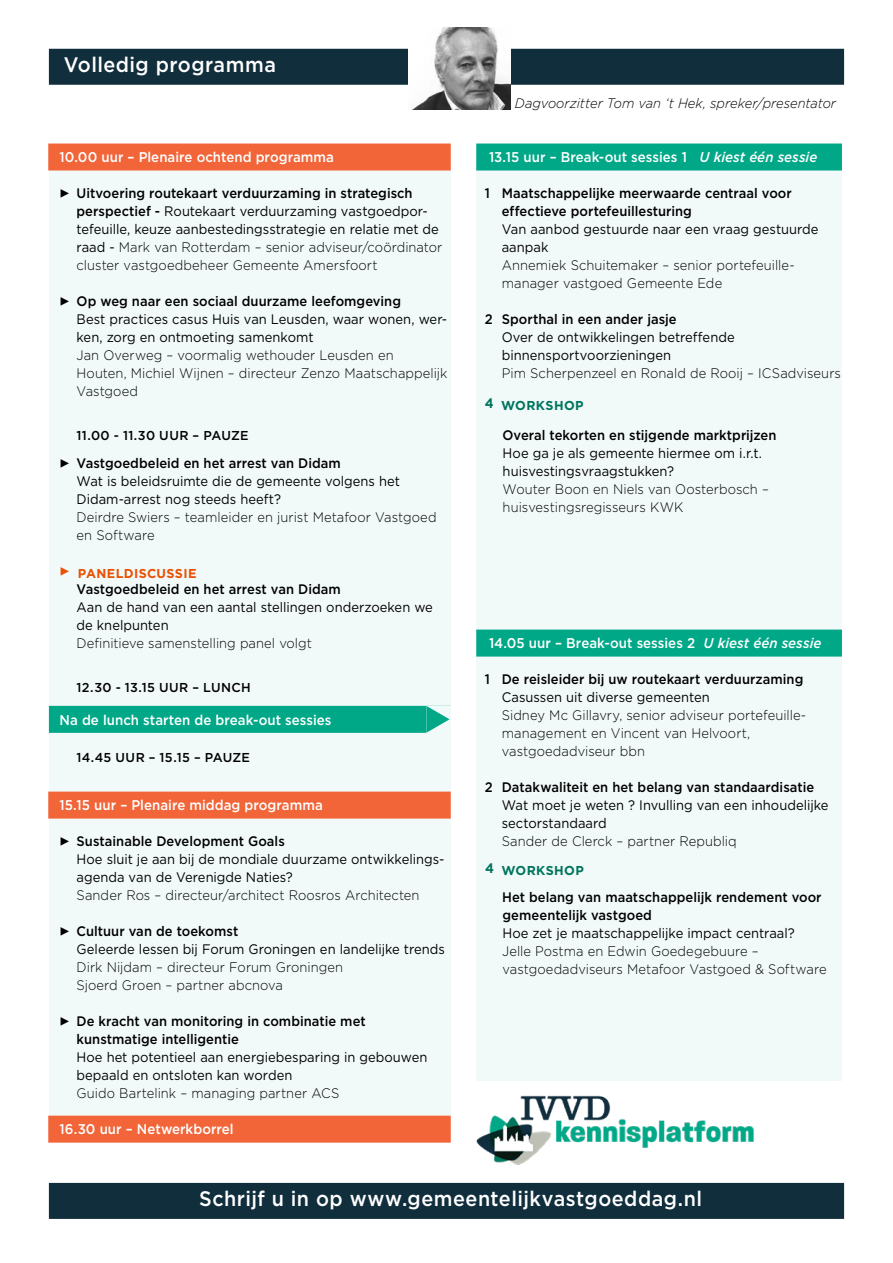
<style>
.page{position:relative;width:893px;height:1263px;background:#fff}
.page>*{position:absolute;margin:0;border:0;box-sizing:border-box;transform-origin:0 0}
._3_varia_balk_VS_DG{font:500 21px "Gotham";letter-spacing:.025em;color:#fff;scale:.94 1}
._2_varia_redactie_ba{font:500 14.1px "Gotham";letter-spacing:.005em;color:#fff;scale:.94 1}
._2_redactie_balk_M_g{font:500 14.1px "Gotham";color:#fff;scale:.94 1}
._3_varia_redactie_bo{font:13.8px/18px "Gotham";color:#000;scale:.94 1}
._2_varia_redactie_bo{font:300 13.8px/18px "Gotham";letter-spacing:.005em;color:#000;scale:.94 1}
._3_varia_redactie_bo-2{font:500 13.8px/18px "Gotham";color:#000;scale:.94 1}
._2_varia_redactie_bo-2{font:13.8px/18px "Gotham";color:#000;scale:.94 1}
._2_varia_redactie_bo-3{font:italic 300 13.8px "Gotham";color:#000;scale:.94 1}
.tk_bold_lijn_zwart{font:500 12.9px "Gotham";letter-spacing:.025em;color:#000}
.tk_bold_lijn_kleur{font:700 12.9px "Gotham";letter-spacing:.03em;color:#00755e}
._2_varia_redactie_bo-4{font:700 12.9px "Gotham";letter-spacing:.03em;color:#e95103}
.s1{font-family:"Minion Pro";font-size:18px}
.s2{font-weight:500}
.s3{font-weight:300}
.s4{font-family:"Minion Pro";font-weight:400;font-size:18px}
.s5{font-style:italic}
.s6{font-size:13.8px}
.s7{font-weight:400}
</style>
<div class="page">
<div style="left:476px;top:162px;width:366px;height:918px;background:#f2faf9"></div>
<div style="left:49px;top:144px;width:401px;height:993px;background:#f2faf9"></div>
<div style="left:49px;top:49px;width:795px;height:36px;background:#112e3d"></div>
<div style="left:476px;top:144px;width:366px;height:27px;background:#00a888"></div>
<div style="left:476px;top:630px;width:366px;height:27px;background:#00a888"></div>
<div style="left:48px;top:144px;width:403px;height:27px;background:#f26539"></div>
<div style="left:49px;top:706px;width:402px;height:27px;background:#00a888"></div>
<div style="left:48px;top:792px;width:403px;height:27px;background:#f26539"></div>
<div style="left:48px;top:1116px;width:403px;height:27px;background:#f26539"></div>
<div style="left:426px;top:706px;width:25px;height:28px;background:#f2faf9"></div>
<svg style="left:426px;top:706px;width:24px;height:27px"></svg>
<div style="left:49px;top:1183px;width:795px;height:36px;background:#112e3d"></div>
<img style="left:408px;top:27px;width:102px;height:83px">
<img style="left:476px;top:1095px;width:278px;height:70px">
<p class="_3_varia_balk_VS_DG" style="left:64px;top:51px;width:227px">Volledig programma</p>
<p class="_2_varia_redactie_ba" style="left:60px;top:148px;width:293px">10.00 uur – Plenaire ochtend programma</p>
<p class="_3_varia_redactie_bo" style="left:77px;top:184px;width:391px;text-indent:-17px"><span class="s1">▶</span> <span class="s2">Uitvoering routekaart verduurzaming in strategisch perspectief -</span> Routekaart verduurzaming vastgoedpor&shy;tefeuille, keuze aanbestedingsstrategie en relatie met de raad - <span class="s3">Mark van Rotterdam – senior adviseur/coördinator cluster vastgoedbeheer Gemeente Amersfoort</span></p>
<p class="_3_varia_redactie_bo-2" style="left:60px;top:292px;width:365px"><span class="s4">▶</span> Op weg naar een sociaal duurzame leefomgeving</p>
<p class="_3_varia_redactie_bo" style="left:77px;top:310px;width:396px">Best practices casus Huis van Leusden, waar wonen, wer&shy;ken, zorg en ontmoeting samenkomt</p>
<p class="_2_varia_redactie_bo" style="left:77px;top:346px;width:396px">Jan Overweg – voormalig wethouder Leusden en<br>Houten, Michiel Wijnen – directeur Zenzo Maatschappelijk<br>Vastgoed</p>
<p class="tk_bold_lijn_zwart" style="left:77px;top:426px;width:174px">11.00 - 11.30 UUR – PAUZE</p>
<p class="_3_varia_redactie_bo-2" style="left:60px;top:454px;width:301px"><span class="s4">▶</span> Vastgoedbeleid en het arrest van Didam</p>
<p class="_3_varia_redactie_bo" style="left:77px;top:472px;width:345px">Wat is beleidsruimte die de gemeente volgens het<br>Didam-arrest nog steeds heeft?</p>
<p class="_2_varia_redactie_bo" style="left:77px;top:508px;width:384px">Deirdre Swiers – teamleider en jurist Metafoor Vastgoed en Software</p>
<p class="_2_varia_redactie_bo-4" style="left:60px;top:564px;width:139px"><span class="s4">▶</span> PANELDISCUSSIE</p>
<p class="_3_varia_redactie_bo-2" style="left:77px;top:580px;width:283px">Vastgoedbeleid en het arrest van Didam</p>
<p class="_3_varia_redactie_bo" style="left:77px;top:598px;width:381px">Aan de hand van een aantal stellingen onderzoeken we de knelpunten</p>
<p class="_2_varia_redactie_bo" style="left:77px;top:634px;width:252px">Definitieve samenstelling panel volgt</p>
<p class="tk_bold_lijn_zwart" style="left:77px;top:678px;width:176px">12.30 - 13.15 UUR – LUNCH</p>
<p class="_2_varia_redactie_ba" style="left:60px;top:710px;width:291px">Na de lunch starten de break-out sessies</p>
<p class="tk_bold_lijn_zwart" style="left:77px;top:749px;width:175px">14.45 UUR – 15.15 – PAUZE</p>
<p class="_2_varia_redactie_ba" style="left:60px;top:796px;width:282px">15.15 uur – Plenaire middag programma</p>
<p class="_3_varia_redactie_bo-2" style="left:60px;top:832px;width:241px"><span class="s4">▶</span> Sustainable Development Goals</p>
<p class="_3_varia_redactie_bo" style="left:77px;top:850px;width:393px">Hoe sluit je aan bij de mondiale duurzame ontwikkelings&shy;agenda van de Verenigde Naties?</p>
<p class="_2_varia_redactie_bo" style="left:77px;top:886px;width:366px">Sander Ros – directeur/architect Roosros Architecten</p>
<p class="_3_varia_redactie_bo-2" style="left:60px;top:922px;width:192px"><span class="s4">▶</span> Cultuur van de toekomst</p>
<p class="_3_varia_redactie_bo" style="left:77px;top:940px;width:393px">Geleerde lessen bij Forum Groningen en landelijke trends</p>
<p class="_2_varia_redactie_bo" style="left:77px;top:958px;width:285px">Dirk Nijdam – directeur Forum Groningen</p>
<p class="_2_varia_redactie_bo" style="left:77px;top:976px;width:221px">Sjoerd Groen – partner abcnova</p>
<p class="_3_varia_redactie_bo-2" style="left:77px;top:1012px;width:309px;text-indent:-17px"><span class="s4">▶</span> De kracht van monitoring in combinatie met kunstmatige intelligentie</p>
<p class="_3_varia_redactie_bo" style="left:77px;top:1048px;width:375px">Hoe het potentieel aan energiebesparing in gebouwen bepaald en ontsloten kan worden</p>
<p class="_2_varia_redactie_bo" style="left:77px;top:1084px;width:281px">Guido Bartelink – managing partner ACS</p>
<p class="_2_varia_redactie_ba" style="left:60px;top:1120px;width:187px">16.30 uur – Netwerkborrel</p>
<p class="_2_varia_redactie_bo-3" style="left:515px;top:94px;width:343px">Dagvoorzitter Tom van ‘t Hek, spreker/presentator</p>
<p class="_2_redactie_balk_M_g" style="left:489px;top:148px;width:351px">13.15 uur – Break-out sessies 1 <span class="s5">U kiest één sessie</span></p>
<p class="_3_varia_redactie_bo-2" style="left:502px;top:184px;width:310px;text-indent:-17px">1 Maatschappelijke meerwaarde centraal voor effectieve portefeuillesturing</p>
<p class="_3_varia_redactie_bo" style="left:502px;top:220px;width:339px">Van aanbod gestuurde naar een vraag gestuurde aanpak</p>
<p class="_2_varia_redactie_bo" style="left:502px;top:256px;width:311px">Annemiek Schuitemaker – senior portefeuille&shy;manager vastgoed Gemeente Ede</p>
<p class="_3_varia_redactie_bo-2" style="left:485px;top:310px;width:206px">2 Sporthal in een ander jasje</p>
<p class="_3_varia_redactie_bo" style="left:502px;top:328px;width:249px">Over de ontwikkelingen betreffende binnensportvoorzieningen</p>
<p class="_2_varia_redactie_bo" style="left:502px;top:364px;width:362px">Pim Scherpenzeel en Ronald de Rooij – ICSadviseurs</p>
<p class="tk_bold_lijn_kleur" style="left:485px;top:397px;width:100px"><span class="s6">4</span> WORKSHOP</p>
<p class="_2_varia_redactie_bo-2" style="left:503px;top:426px;width:293px"><span class="s2">Overal tekorten en stijgende marktprijzen </span>Hoe ga je als gemeente hiermee om i.r.t. huisvestingsvraagstukken?<br><span class="s3">Wouter Boon en Niels van Oosterbosch – huisvestingsregisseurs KWK</span></p>
<p class="_2_redactie_balk_M_g" style="left:489px;top:634px;width:355px">14.05 uur – Break-out sessies 2 <span class="s5">U kiest één sessie</span></p>
<p class="_3_varia_redactie_bo-2" style="left:485px;top:670px;width:340px">1 De reisleider bij uw routekaart verduurzaming</p>
<p class="_3_varia_redactie_bo" style="left:502px;top:688px;width:223px">Casussen uit diverse gemeenten</p>
<p class="_2_varia_redactie_bo" style="left:502px;top:706px;width:323px">Sidney Mc Gillavry, senior adviseur portefeuille&shy;management en Vincent van Helvoort, vastgoedadviseur bbn</p>
<p class="_3_varia_redactie_bo-2" style="left:485px;top:778px;width:352px">2 Datakwaliteit en het belang van standaardisatie</p>
<p class="_3_varia_redactie_bo" style="left:502px;top:796px;width:349px">Wat moet je weten ? Invulling van een inhoudelijke sectorstandaard</p>
<p class="_2_varia_redactie_bo" style="left:502px;top:832px;width:251px">Sander de Clerck – partner Republiq</p>
<p class="tk_bold_lijn_kleur" style="left:485px;top:861px;width:100px"><span class="s6">4</span> WORKSHOP</p>
<p class="_2_varia_redactie_bo" style="left:502px;top:888px;width:347px"><span class="s2">Het belang van maatschappelijk rendement voor gemeentelijk vastgoed<br></span><span class="s7">Hoe zet je maatschappelijke impact centraal?<br></span>Jelle Postma en Edwin Goedegebuure – vastgoedadviseurs Metafoor Vastgoed &amp; Software</p>
<p class="_3_varia_balk_VS_DG" style="left:199px;top:1185px;width:536px">Schrijf u in op www.gemeentelijkvastgoeddag.nl</p>
</div>
